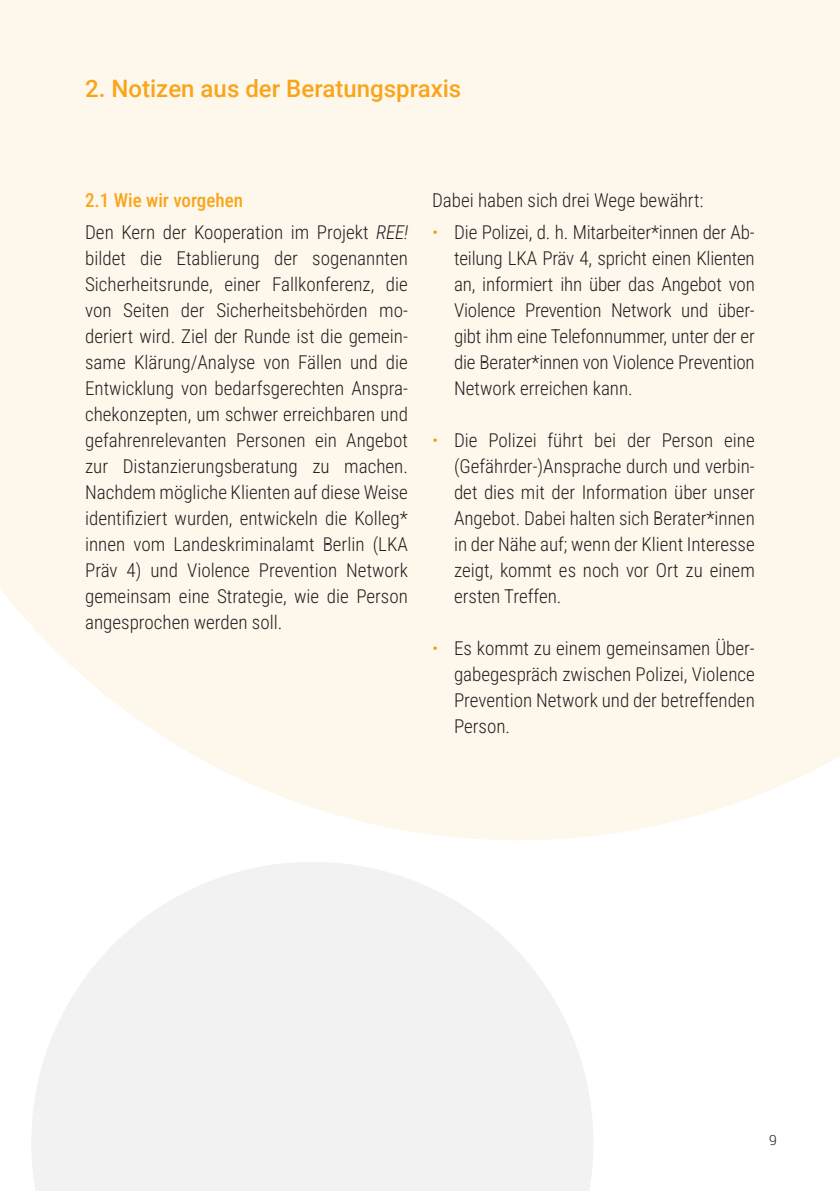
<style>
.page{position:relative;width:840px;height:1191px;background:#fff}
.page>*{position:absolute;margin:0;border:0;box-sizing:border-box;transform-origin:0 0}
.t1{font:500 24px "Roboto";color:#f9a51b}
.t2{font:300 19px/26px "Roboto Condensed";color:#231f20;text-align:justify}
.t3{font:300 14px "Roboto";color:#231f20}
.s1{font-weight:500;color:#f9a51b}
.s2{font-style:italic}
.s3{color:#f9a51b}
</style>
<div class="page">
<div style="left:0;top:0;width:839px;height:840px;background:#fef7ec"></div>
<svg style="left:32px;top:862px;width:561px;height:329px;fill:#f2f2f2"></svg>
<p class="t1" style="left:85px;top:72px;width:377px">2. Notizen aus der Beratungspraxis</p>
<p class="t2" style="left:85px;top:184px;width:324px;line-height:31.6px"><span class="s1">2.1 Wie wir vorgehen<br></span>Den Kern der Kooperation im Projekt <span class="s2">REE!</span></p>
<p class="t2" style="left:85px;top:244px;width:324px">bildet die Etablierung der sogenannten Sicherheitsrunde, einer Fallkonferenz, die von Seiten der Sicherheitsbehörden mo&shy;deriert wird. Ziel der Runde ist die gemein&shy;same Klärung/Analyse von Fällen und die Entwicklung von bedarfsgerechten Anspra&shy;chekonzepten, um schwer erreichbaren und gefahrenrelevanten Personen ein Angebot zur Distanzierungsberatung zu machen.<br>Nachdem mögliche Klienten auf diese Weise identifiziert wurden, entwickeln die Kolleg* innen vom Landeskriminalamt Berlin (LKA Präv 4) und Violence Prevention Network gemeinsam eine Strategie, wie die Person angesprochen werden soll.</p>
<p class="t2" style="left:432px;top:187px;width:273px">Dabei haben sich drei Wege bewährt:</p>
<p class="t2" style="left:454px;top:218px;width:302px;text-indent:-22px"><span class="s3">•</span> Die Polizei, d. h. Mitarbeiter*innen der Ab&shy;teilung LKA Präv 4, spricht einen Klienten an, informiert ihn über das Angebot von Violence Prevention Network und über&shy;gibt ihm eine Telefonnummer, unter der er die Berater*innen von Violence Prevention Network erreichen kann.</p>
<p class="t2" style="left:454px;top:426px;width:302px;text-indent:-22px"><span class="s3">•</span> Die Polizei führt bei der Person eine (Gefährder-)Ansprache durch und verbin&shy;det dies mit der Information über unser Angebot. Dabei halten sich Berater*innen in der Nähe auf; wenn der Klient Interesse zeigt, kommt es noch vor Ort zu einem ersten Treffen.</p>
<p class="t2" style="left:454px;top:634px;width:302px;text-indent:-22px"><span class="s3">•</span> Es kommt zu einem gemeinsamen Über&shy;gabegespräch zwischen Polizei, Violence Prevention Network und der betreffenden Person.</p>
<p class="t3" style="left:768px;top:1130px;width:9px">9</p>
</div>
